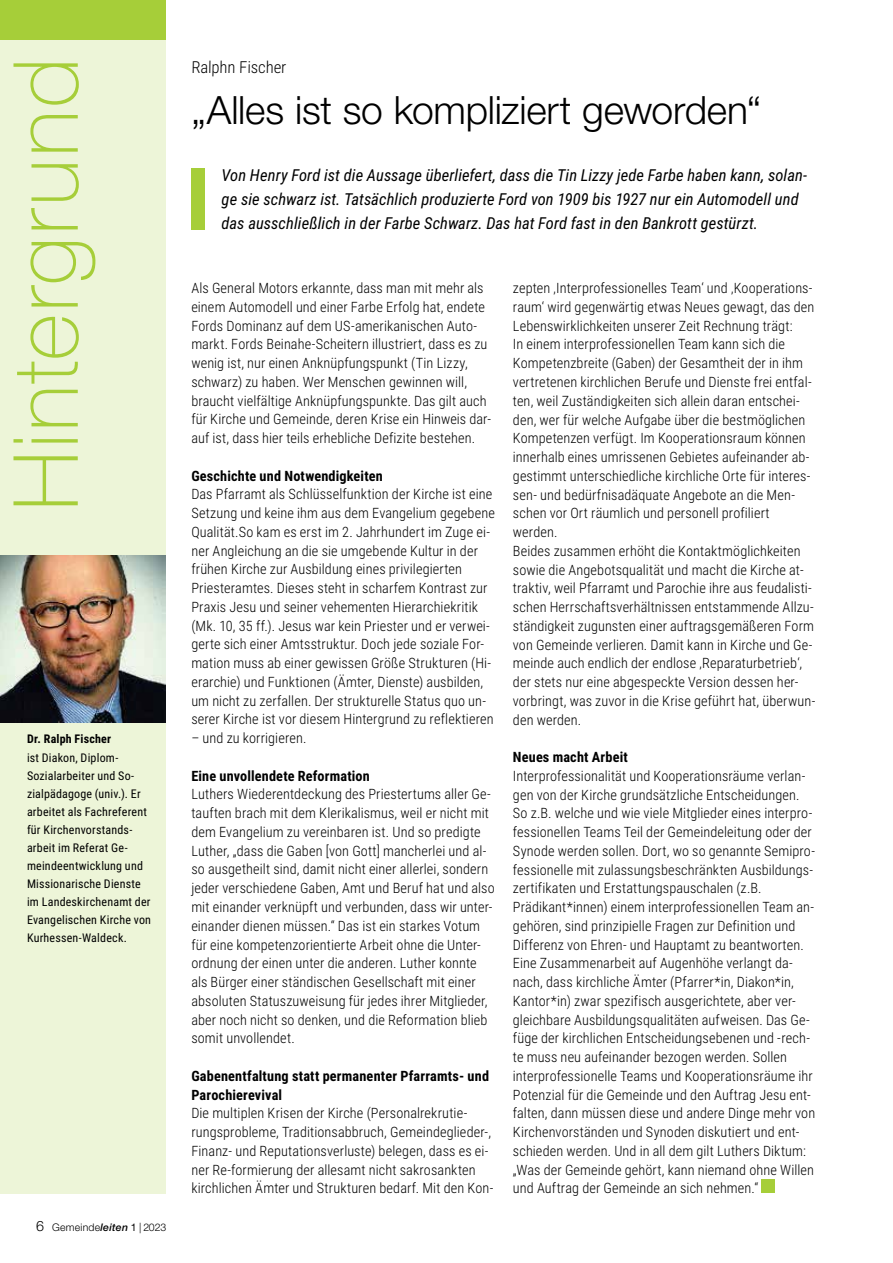
<style>
.page{position:relative;width:893px;height:1263px;background:#fff}
.page>*{position:absolute;margin:0;border:0;box-sizing:border-box;transform-origin:0 0}
.t1{font:100 90px "Helvetica Neue LT Std";letter-spacing:.025em;color:#a6ce39}
.t2{font:300 39px "Helvetica Neue LT Std";letter-spacing:-.005em;color:#000}
.t3{font:italic 16.5px/24px "Roboto Condensed";letter-spacing:.005em;color:#000}
.t4{font:300 16.5px "Roboto Condensed";color:#000}
.t5{font:300 14.25px/18.8px "Roboto Condensed";letter-spacing:.01em;color:#000}
.t6{font:700 14.25px/18.8px "Roboto Condensed";letter-spacing:.01em;color:#000}
.t7{font:12px/18px "Roboto Condensed";letter-spacing:.015em;color:#000}
.t8{font:700 12px "Roboto Condensed";letter-spacing:.015em;color:#000}
.t9{font:300 10.5px "Helvetica Neue LT Std";letter-spacing:.02em;color:#000}
.s1{font-size:14.25px}
.s2{font-weight:500;font-style:italic}
.s3{font-weight:400}
</style>
<div class="page">
<div style="left:0;top:0;width:166px;height:1193px;background:#edf5d8"></div>
<div style="left:0;top:0;width:166px;height:40px;background:#a6ce39"></div>
<img style="left:0;top:556px;width:166px;height:167px">
<div style="left:762px;top:1180px;width:13px;height:13px;background:#a6ce39"></div>
<div style="left:191px;top:168px;width:14px;height:62px;background:#a6ce39"></div>
<h1 class="t1" style="left:-6px;top:511px;width:455px;rotate:-90deg">Hintergrund</h1>
<p class="t8" style="left:27px;top:730px;width:86px">Dr. Ralph Fischer</p>
<p class="t7" style="left:27px;top:748px;width:126px">ist Diakon, Diplom-<br>Sozialarbeiter und So&shy;zialpädagoge (univ.). Er arbeitet als Fachreferent für Kirchenvorstands&shy;arbeit im Referat Ge&shy;meindeentwicklung und<br>Missionarische Dienste im Landeskirchenamt der<br>Evangelischen Kirche von<br>Kurhessen-Waldeck.</p>
<p class="t9" style="left:36px;top:1220px;width:132px"><span class="s1">6</span> Gemeinde<span class="s2">leiten</span> <span class="s3">1</span> | 2023</p>
<p class="t4" style="left:191px;top:55px;width:97px">Ralphn Fischer</p>
<h2 class="t2" style="left:191px;top:87px;width:571px">„Alles ist so kompliziert geworden“</h2>
<p class="t3" style="left:222px;top:162px;width:587px">Von Henry Ford ist die Aussage überliefert, dass die Tin Lizzy jede Farbe haben kann, solan&shy;ge sie schwarz ist. Tatsächlich produzierte Ford von 1909 bis 1927 nur ein Automodell und das ausschließlich in der Farbe Schwarz. Das hat Ford fast in den Bankrott gestürzt.</p>
<p class="t5" style="left:191px;top:278px;width:301px">Als General Motors erkannte, dass man mit mehr als einem Automodell und einer Farbe Erfolg hat, endete Fords Dominanz auf dem US-amerikanischen Auto&shy;markt. Fords Beinahe-Scheitern illustriert, dass es zu wenig ist, nur einen Anknüpfungspunkt (Tin Lizzy, schwarz) zu haben. Wer Menschen gewinnen will, braucht vielfältige Anknüpfungspunkte. Das gilt auch für Kirche und Gemeinde, deren Krise ein Hinweis dar&shy;auf ist, dass hier teils erhebliche Defizite bestehen.</p>
<p class="t6" style="left:191px;top:466px;width:193px">Geschichte und Notwendigkeiten</p>
<p class="t5" style="left:191px;top:484px;width:305px">Das Pfarramt als Schlüsselfunktion der Kirche ist eine Setzung und keine ihm aus dem Evangelium gegebene Qualität.So kam es erst im 2. Jahrhundert im Zuge ei&shy;ner Angleichung an die sie umgebende Kultur in der frühen Kirche zur Ausbildung eines privilegierten Priesteramtes. Dieses steht in scharfem Kontrast zur Praxis Jesu und seiner vehementen Hierarchiekritik (Mk. 10, 35 ff.). Jesus war kein Priester und er verwei&shy;gerte sich einer Amtsstruktur. Doch jede soziale For&shy;mation muss ab einer gewissen Größe Strukturen (Hi&shy;erarchie) und Funktionen (Ämter, Dienste) ausbilden, um nicht zu zerfallen. Der strukturelle Status quo un&shy;serer Kirche ist vor diesem Hintergrund zu reflektieren</p>
<p class="t5" style="left:191px;top:728px;width:117px">– und zu korrigieren.</p>
<p class="t6" style="left:191px;top:766px;width:180px">Eine unvollendete Reformation</p>
<p class="t5" style="left:191px;top:784px;width:305px">Luthers Wiederentdeckung des Priestertums aller Ge&shy;tauften brach mit dem Klerikalismus, weil er nicht mit dem Evangelium zu vereinbaren ist. Und so predigte Luther, „dass die Gaben [von Gott] mancherlei und al&shy;so ausgetheilt sind, damit nicht einer allerlei, sondern jeder verschiedene Gaben, Amt und Beruf hat und also mit einander verknüpft und verbunden, dass wir unter&shy;einander dienen müssen.“ Das ist ein starkes Votum für eine kompetenzorientierte Arbeit ohne die Unter&shy;ordnung der einen unter die anderen. Luther konnte als Bürger einer ständischen Gesellschaft mit einer absoluten Statuszuweisung für jedes ihrer Mitglieder, aber noch nicht so denken, und die Reformation blieb somit unvollendet.</p>
<p class="t6" style="left:191px;top:1066px;width:299px">Gabenentfaltung statt permanenter Pfarramts- und<br>Parochierevival</p>
<p class="t5" style="left:191px;top:1103px;width:304px">Die multiplen Krisen der Kirche (Personalrekrutie&shy;rungsprobleme, Traditionsabbruch, Gemeindeglieder-, Finanz- und Reputationsverluste) belegen, dass es ei&shy;ner Re-formierung der allesamt nicht sakrosankten kirchlichen Ämter und Strukturen bedarf. Mit den Kon-</p>
<p class="t5" style="left:513px;top:278px;width:304px">zepten ‚Interprofessionelles Team‘ und ‚Kooperations&shy;raum‘ wird gegenwärtig etwas Neues gewagt, das den Lebenswirklichkeiten unserer Zeit Rechnung trägt:<br>In einem interprofessionellen Team kann sich die Kompetenzbreite (Gaben) der Gesamtheit der in ihm vertretenen kirchlichen Berufe und Dienste frei entfal&shy;ten, weil Zuständigkeiten sich allein daran entschei&shy;den, wer für welche Aufgabe über die bestmöglichen Kompetenzen verfügt. Im Kooperationsraum können innerhalb eines umrissenen Gebietes aufeinander ab&shy;gestimmt unterschiedliche kirchliche Orte für interes&shy;sen- und bedürfnisadäquate Angebote an die Men&shy;schen vor Ort räumlich und personell profiliert werden.<br>Beides zusammen erhöht die Kontaktmöglichkeiten sowie die Angebotsqualität und macht die Kirche at&shy;traktiv, weil Pfarramt und Parochie ihre aus feudalisti&shy;schen Herrschaftsverhältnissen entstammende Allzu&shy;ständigkeit zugunsten einer auftragsgemäßeren Form von Gemeinde verlieren. Damit kann in Kirche und Ge&shy;meinde auch endlich der endlose ‚Reparaturbetrieb‘, der stets nur eine abgespeckte Version dessen her&shy;vorbringt, was zuvor in die Krise geführt hat, überwun&shy;den werden.</p>
<p class="t6" style="left:513px;top:747px;width:116px">Neues macht Arbeit</p>
<p class="t5" style="left:513px;top:766px;width:304px">Interprofessionalität und Kooperationsräume verlan&shy;gen von der Kirche grundsätzliche Entscheidungen.<br>So z.B. welche und wie viele Mitglieder eines interpro&shy;fessionellen Teams Teil der Gemeindeleitung oder der Synode werden sollen. Dort, wo so genannte Semipro&shy;fessionelle mit zulassungsbeschränkten Ausbildungs&shy;zertifikaten und Erstattungspauschalen (z.B.<br>Prädikant*innen) einem interprofessionellen Team an&shy;gehören, sind prinzipielle Fragen zur Definition und Differenz von Ehren- und Hauptamt zu beantworten.<br>Eine Zusammenarbeit auf Augenhöhe verlangt da&shy;nach, dass kirchliche Ämter (Pfarrer*in, Diakon*in, Kantor*in) zwar spezifisch ausgerichtete, aber ver&shy;gleichbare Ausbildungsqualitäten aufweisen. Das Ge&shy;füge der kirchlichen Entscheidungsebenen und -rech&shy;te muss neu aufeinander bezogen werden. Sollen interprofessionelle Teams und Kooperationsräume ihr Potenzial für die Gemeinde und den Auftrag Jesu ent&shy;falten, dann müssen diese und andere Dinge mehr von Kirchenvorständen und Synoden diskutiert und ent&shy;schieden werden. Und in all dem gilt Luthers Diktum: „Was der Gemeinde gehört, kann niemand ohne Willen und Auftrag der Gemeinde an sich nehmen.“</p>
</div>
